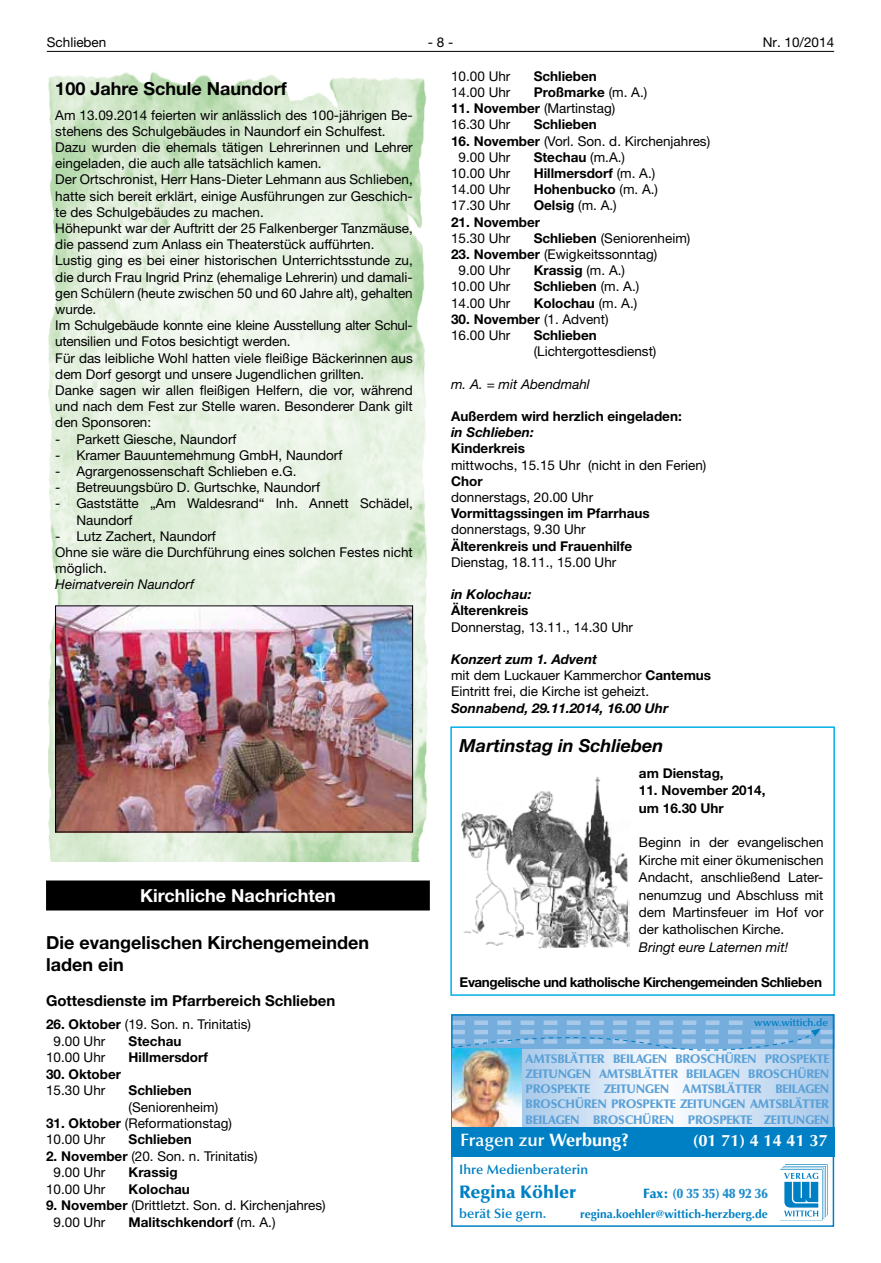
<style>
.page{position:relative;width:881px;height:1263px;background:#fff}
.page>*{position:absolute;margin:0;border:0;box-sizing:border-box;transform-origin:0 0}
.t1{font:700 18px/21.9px "Helvetica Neue LT";color:#000}
.t2{font:italic 700 18px "Helvetica Neue LT";color:#000}
.t3{font:700 18px "Helvetica Neue LT";color:#fff}
.t4{font:600 18px "Optima LT";color:#fff}
.t5{font:900 18px "Optima LT";color:#0080c4}
.t6{font:700 16.5px "Optima LT";color:#fff}
.t7{font:700 15px "Helvetica Neue LT";color:#000}
.t8{font:13.5px/16.2px "Helvetica Neue LT";color:#000}
.t9{font:700 13.5px/17.4px "Helvetica Neue LT";color:#000}
.t10{font:italic 13.5px "Helvetica Neue LT";color:#000}
.t11{font:italic 700 13.5px "Helvetica Neue LT";color:#000}
.t12{font:700 13.5px "Helvetica Neue LT";letter-spacing:-.03em;color:#000}
.t13{font:600 13.5px "Optima LT";color:#0080c4}
.t14{font:900 13.5px "Optima LT";color:#218ecd;scale:.95 1}
.t15{font:900 12.45px/15.1px "Optima LT";letter-spacing:-.03em;color:#5ba1d7;text-align:justify}
.t16{font:700 12px "Optima LT";color:#0080c4}
.t17{font:600 10.5px "Optima LT";color:#0080c4}
.s1{font-weight:400}
.s2{font-weight:700}
.s3{font-weight:700;font-style:italic}
.s4{color:#0080c4}
</style>
<div class="page">
<hr style="left:47px;top:51px;width:786px;height:1px;background:#000">
<img style="left:48px;top:72px;width:380px;height:789px">
<img style="left:57px;top:608px;width:353px;height:222px">
<svg style="left:521px;top:1053px;width:309px;height:74px"></svg>
<div style="left:451px;top:1014px;width:382px;height:34px;background:#75addd"></div>
<svg style="left:780px;top:1164px;width:47px;height:56px"></svg>
<div style="left:451px;top:1127px;width:382px;height:30px;background:#0080c4"></div>
<div style="left:451px;top:1014px;width:382px;height:213px;border:2px solid #0080c4"></div>
<svg style="left:451px;top:1020px;width:382px;height:33px"></svg>
<img style="left:452px;top:1048px;width:69px;height:79px">
<div style="left:450px;top:726px;width:384px;height:270px;border:2px solid #00afea"></div>
<img style="left:461px;top:777px;width:168px;height:171px">
<div style="left:46px;top:880px;width:383px;height:30px;background:#000"></div>
<p class="t8" style="left:47px;top:34px;width:61px">Schlieben</p>
<p class="t8" style="left:427px;top:34px;width:27px">- 8 -</p>
<p class="t8" style="left:762px;top:34px;width:73px">Nr. 10/2014</p>
<h1 class="t1" style="left:55px;top:77px;width:233px">100 Jahre Schule Naundorf</h1>
<p class="t8" style="left:55px;top:106px;width:359px">Am 13.09.2014 feierten wir anlässlich des 100-jährigen Be&shy;stehens des Schulgebäudes in Naundorf ein Schulfest.<br>Dazu wurden die ehemals tätigen Lehrerinnen und Lehrer eingeladen, die auch alle tatsächlich kamen.<br>Der Ortschronist, Herr Hans-Dieter Lehmann aus Schlieben, hatte sich bereit erklärt, einige Ausführungen zur Geschich&shy;te des Schulgebäudes zu machen.<br>Höhepunkt war der Auftritt der 25 Falkenberger Tanzmäuse, die passend zum Anlass ein Theaterstück aufführten.<br>Lustig ging es bei einer historischen Unterrichtsstunde zu, die durch Frau Ingrid Prinz (ehemalige Lehrerin) und damali&shy;gen Schülern (heute zwischen 50 und 60 Jahre alt), gehalten wurde.<br>Im Schulgebäude konnte eine kleine Ausstellung alter Schul&shy;utensilien und Fotos besichtigt werden.<br>Für das leibliche Wohl hatten viele fleißige Bäckerinnen aus dem Dorf gesorgt und unsere Jugendlichen grillten.<br>Danke sagen wir allen fleißigen Helfern, die vor, während und nach dem Fest zur Stelle waren. Besonderer Dank gilt den Sponsoren:</p>
<p class="t8" style="left:55px;top:430px;width:183px">- Parkett Giesche, Naundorf</p>
<p class="t8" style="left:55px;top:447px;width:288px">- Kramer Bauuntemehmung GmbH, Naundorf</p>
<p class="t8" style="left:55px;top:463px;width:242px">- Agrargenossenschaft Schlieben e.G.</p>
<p class="t8" style="left:55px;top:479px;width:266px">- Betreuungsbüro D. Gurtschke, Naundorf</p>
<p class="t8" style="left:76px;top:495px;width:338px;text-indent:-21px">- Gaststätte „Am Waldesrand“ Inh. Annett Schädel,<br>Naundorf</p>
<p class="t8" style="left:55px;top:528px;width:359px">- Lutz Zachert, Naundorf<br>Ohne sie wäre die Durchführung eines solchen Festes nicht möglich.</p>
<p class="t10" style="left:55px;top:576px;width:140px">Heimatverein Naundorf</p>
<p class="t8" style="left:451px;top:68px;width:61px">10.00 Uhr</p>
<p class="t9" style="left:533px;top:67px;width:65px">Schlieben</p>
<p class="t8" style="left:451px;top:84px;width:61px">14.00 Uhr</p>
<p class="t9" style="left:533px;top:83px;width:115px">Proßmarke <span class="s1">(m. A.)</span></p>
<p class="t8" style="left:451px;top:100px;width:166px"><span class="s2">11. November</span> (Martinstag)<br>16.30 Uhr</p>
<p class="t9" style="left:533px;top:116px;width:65px">Schlieben</p>
<p class="t8" style="left:458px;top:132px;width:253px;text-indent:-8px"><span class="s2">16. November</span> (Vorl. Son. d. Kirchenjahres)<br>9.00 Uhr</p>
<p class="t9" style="left:533px;top:148px;width:93px">Stechau <span class="s1">(m.A.)</span></p>
<p class="t8" style="left:451px;top:165px;width:61px">10.00 Uhr</p>
<p class="t9" style="left:533px;top:164px;width:123px">Hillmersdorf <span class="s1">(m. A.)</span></p>
<p class="t8" style="left:451px;top:181px;width:61px">14.00 Uhr</p>
<p class="t9" style="left:533px;top:180px;width:126px">Hohenbucko <span class="s1">(m. A.)</span></p>
<p class="t8" style="left:451px;top:197px;width:61px">17.30 Uhr</p>
<p class="t9" style="left:533px;top:197px;width:84px">Oelsig <span class="s1">(m. A.)</span></p>
<p class="t9" style="left:451px;top:213px;width:91px">21. November</p>
<p class="t8" style="left:451px;top:230px;width:61px">15.30 Uhr</p>
<p class="t8" style="left:533px;top:230px;width:158px"><span class="s2">Schlieben</span> (Seniorenheim)</p>
<p class="t8" style="left:458px;top:246px;width:200px;text-indent:-8px"><span class="s2">23. November</span> (Ewigkeitssonntag)<br>9.00 Uhr</p>
<p class="t9" style="left:533px;top:261px;width:93px">Krassig <span class="s1">(m. A.)</span></p>
<p class="t8" style="left:451px;top:278px;width:61px">10.00 Uhr</p>
<p class="t9" style="left:533px;top:278px;width:107px">Schlieben <span class="s1">(m. A.)</span></p>
<p class="t8" style="left:451px;top:294px;width:61px">14.00 Uhr</p>
<p class="t9" style="left:533px;top:294px;width:105px">Kolochau <span class="s1">(m. A.)</span></p>
<p class="t8" style="left:451px;top:311px;width:159px"><span class="s2">30. November</span> (1. Advent)<br>16.00 Uhr</p>
<p class="t9" style="left:533px;top:326px;width:65px">Schlieben</p>
<p class="t8" style="left:533px;top:343px;width:124px">(Lichtergottesdienst)</p>
<p class="t10" style="left:451px;top:376px;width:140px">m. A. = mit Abendmahl</p>
<p class="t9" style="left:451px;top:407px;width:232px">Außerdem wird herzlich eingeladen:</p>
<p class="t11" style="left:451px;top:424px;width:84px">in Schlieben:</p>
<p class="t9" style="left:451px;top:440px;width:75px">Kinderkreis</p>
<p class="t8" style="left:451px;top:456px;width:257px">mittwochs, 15.15 Uhr (nicht in den Ferien)</p>
<p class="t9" style="left:451px;top:472px;width:33px">Chor</p>
<p class="t8" style="left:451px;top:489px;width:144px">donnerstags, 20.00 Uhr</p>
<p class="t9" style="left:451px;top:504px;width:200px">Vormittagssingen im Pfarrhaus</p>
<p class="t8" style="left:451px;top:521px;width:136px">donnerstags, 9.30 Uhr</p>
<p class="t9" style="left:451px;top:537px;width:182px">Älterenkreis und Frauenhilfe</p>
<p class="t8" style="left:451px;top:554px;width:167px">Dienstag, 18.11., 15.00 Uhr</p>
<p class="t11" style="left:451px;top:586px;width:82px">in Kolochau:</p>
<p class="t9" style="left:451px;top:602px;width:79px">Älterenkreis</p>
<p class="t8" style="left:451px;top:618px;width:183px">Donnerstag, 13.11., 14.30 Uhr</p>
<p class="t8" style="left:451px;top:651px;width:261px"><span class="s3">Konzert zum 1. Advent<br></span>mit dem Luckauer Kammerchor <span class="s2">Cantemus<br></span>Eintritt frei, die Kirche ist geheizt.</p>
<p class="t11" style="left:451px;top:699px;width:219px">Sonnabend, 29.11.2014, 16.00 Uhr</p>
<h1 class="t3" style="left:140px;top:884px;width:197px">Kirchliche Nachrichten</h1>
<h1 class="t1" style="left:46px;top:931px;width:324px">Die evangelischen Kirchengemeinden laden ein</h1>
<p class="t7" style="left:46px;top:992px;width:291px">Gottesdienste im Pfarrbereich Schlieben</p>
<p class="t8" style="left:54px;top:1016px;width:199px;text-indent:-8px"><span class="s2">26. Oktober</span> (19. Son. n. Trinitatis)<br>9.00 Uhr</p>
<p class="t9" style="left:129px;top:1032px;width:54px">Stechau</p>
<p class="t8" style="left:46px;top:1049px;width:61px">10.00 Uhr</p>
<p class="t9" style="left:129px;top:1048px;width:81px">Hillmersdorf</p>
<p class="t9" style="left:46px;top:1065px;width:77px">30. Oktober</p>
<p class="t8" style="left:46px;top:1082px;width:61px">15.30 Uhr</p>
<p class="t9" style="left:129px;top:1081px;width:65px">Schlieben</p>
<p class="t8" style="left:129px;top:1098px;width:91px">(Seniorenheim)</p>
<p class="t8" style="left:46px;top:1115px;width:187px"><span class="s2">31. Oktober</span> (Reformationstag)<br>10.00 Uhr</p>
<p class="t9" style="left:129px;top:1131px;width:65px">Schlieben</p>
<p class="t8" style="left:54px;top:1148px;width:205px;text-indent:-8px"><span class="s2">2. November</span> (20. Son. n. Trinitatis)<br>9.00 Uhr</p>
<p class="t9" style="left:129px;top:1163px;width:50px">Krassig</p>
<p class="t8" style="left:46px;top:1181px;width:61px">10.00 Uhr</p>
<p class="t9" style="left:129px;top:1180px;width:63px">Kolochau</p>
<p class="t8" style="left:54px;top:1197px;width:273px;text-indent:-8px"><span class="s2">9. November</span> (Drittletzt. Son. d. Kirchenjahres)<br>9.00 Uhr</p>
<p class="t9" style="left:129px;top:1213px;width:148px">Malitschkendorf <span class="s1">(m. A.)</span></p>
<h1 class="t2" style="left:459px;top:734px;width:205px">Martinstag in Schlieben</h1>
<p class="t9" style="left:638px;top:764px;width:86px">am Dienstag,</p>
<p class="t9" style="left:638px;top:781px;width:128px">11. November 2014, um 16.30 Uhr</p>
<p class="t8" style="left:638px;top:834px;width:186px;line-height:17.4px;text-align:justify">Beginn in der evangelischen Kirche mit einer ökumenischen Andacht, anschließend Later&shy;nenumzug und Abschluss mit dem Martinsfeuer im Hof vor der katholischen Kirche.</p>
<p class="t10" style="left:638px;top:939px;width:151px">Bringt eure Laternen mit!</p>
<p class="t12" style="left:459px;top:973px;width:364px">Evangelische und katholische Kirchengemeinden Schlieben</p>
<p class="t17" style="left:754px;top:1016px;width:75px">www.wittich.de</p>
<p class="t15" style="left:525px;top:1051px;width:305px">AMTSBLÄTTER BEILAGEN BROSCHÜREN PROSPEKTE ZEITUNGEN AMTSBLÄTTER BEILAGEN BROSCHÜREN PROSPEKTE ZEITUNGEN AMTSBLÄTTER BEILAGEN BROSCHÜREN PROSPEKTE ZEITUNGEN AMTSBLÄTTER BEILAGEN BROSCHÜREN PROSPEKTE ZEITUNGEN</p>
<h1 class="t4" style="left:460px;top:1129px;width:170px">Fragen zur <span class="s2">Werbung?</span></h1>
<p class="t6" style="left:692px;top:1130px;width:136px">(01 71) 4 14 41 37</p>
<p class="t13" style="left:459px;top:1161px;width:130px">Ihre Medienberaterin</p>
<h1 class="t5" style="left:459px;top:1181px;width:118px">Regina Köhler</h1>
<p class="t14" style="left:642px;top:1185px;width:133px"><span class="s4">Fax:</span> (0 35 35) 48 92 36</p>
<p class="t13" style="left:459px;top:1206px;width:89px">berät Sie gern.</p>
<p class="t16" style="left:580px;top:1207px;width:189px">regina.koehler@wittich-herzberg.de</p>
</div>
